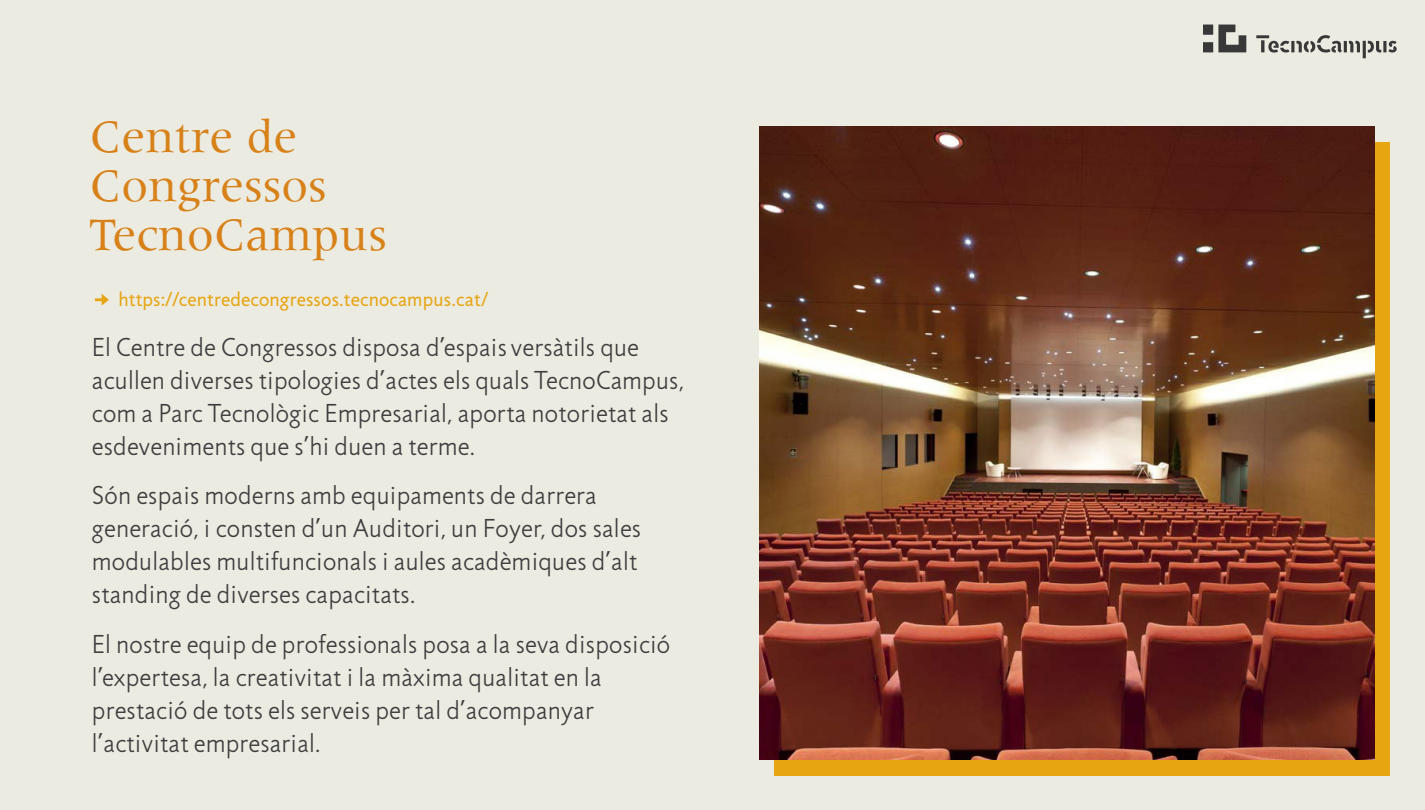
<style>
.page{position:relative;width:1425px;height:810px;background:#ecebe2}
.page>*{position:absolute;margin:0;border:0;box-sizing:border-box;transform-origin:0 0}
.t1{font:48px/49.5px "Meridien LT Std";color:#d78118}
.t2{font:300 26.25px/33px "Jigsaw";letter-spacing:.01em;color:#3e3e3f}
.t3{font:20.17px "Jigsaw";letter-spacing:.01em;color:#e7a512}
</style>
<div class="page">
<svg style="left:1256px;top:35px;width:141px;height:23px"></svg>
<svg style="left:1203px;top:25px;width:43px;height:27px"></svg>
<div style="left:775px;top:142px;width:615px;height:633px;background:#e7a512"></div>
<svg style="left:95px;top:294px;width:14px;height:12px"></svg>
<img style="left:759px;top:126px;width:615px;height:633px">
<h1 class="t1" style="left:89px;top:111px;width:299px">Centre de<br>Congressos<br>TecnoCampus</h1>
<p class="t3" style="left:118px;top:288px;width:371px">https://centredecongressos.tecnocampus.cat/</p>
<p class="t2" style="left:92px;top:332px;width:594px">El Centre de Congressos disposa d’espais versàtils que acullen diverses tipologies d’actes els quals TecnoCampus, com a Parc Tecnològic Empresarial, aporta notorietat als esdeveniments que s’hi duen a terme.</p>
<p class="t2" style="left:92px;top:480px;width:551px">Són espais moderns amb equipaments de darrera generació, i consten d’un Auditori, un Foyer, dos sales modulables multifuncionals i aules acadèmiques d’alt standing de diverses capacitats.</p>
<p class="t2" style="left:92px;top:628px;width:580px">El nostre equip de professionals posa a la seva disposició l’expertesa, la creativitat i la màxima qualitat en la prestació de tots els serveis per tal d’acompanyar l’activitat empresarial.</p>
</div>
